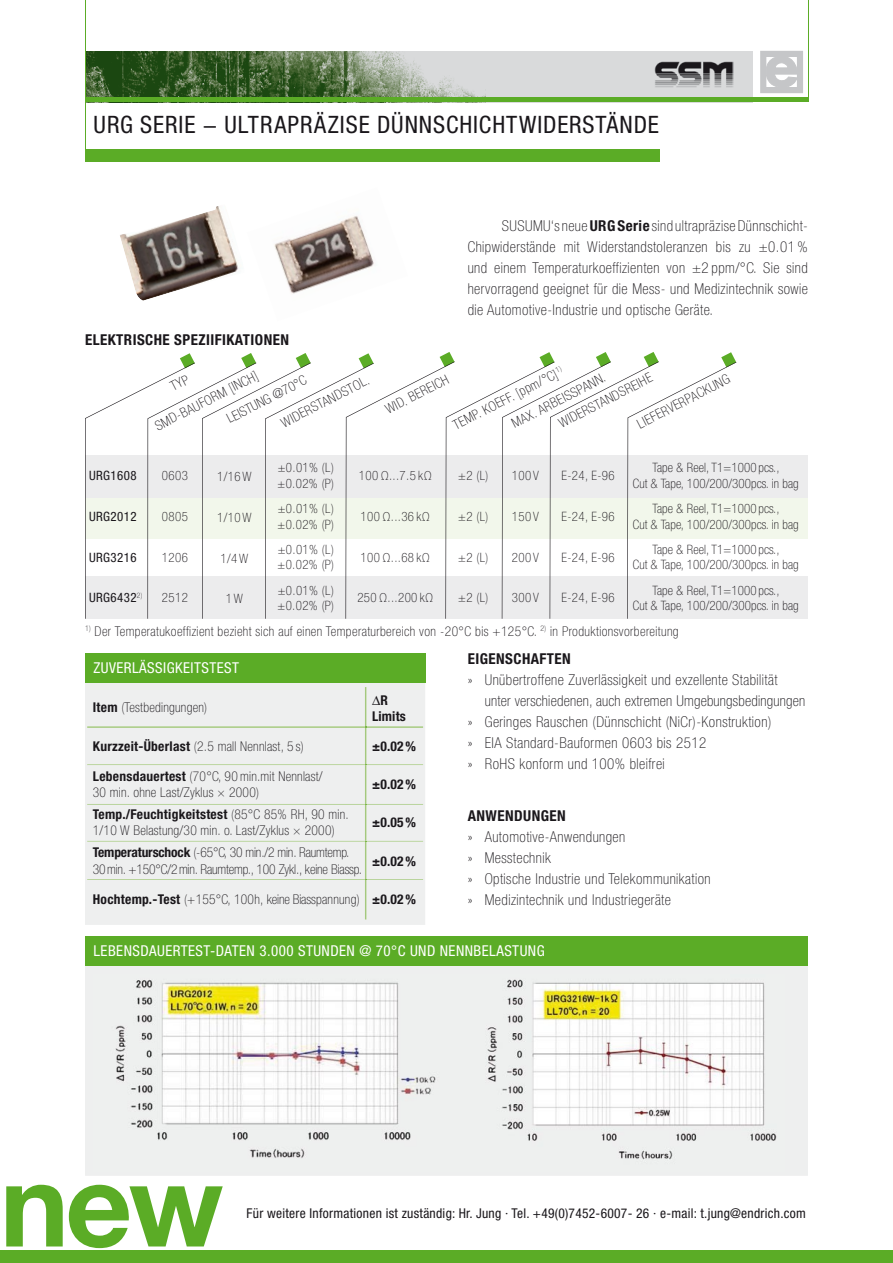
<style>
.page{position:relative;width:893px;height:1263px;background:#fff}
.page>*{position:absolute;margin:0;border:0;box-sizing:border-box;transform-origin:0 0}
.t1{font:700 116.25px "Helvetica Neue LT Std";color:#5bac26}
.t2{font:condensed 24px "Helvetica Neue LT Std";letter-spacing:.04em;color:#1a171b}
.t3{font:100 condensed 15px/21px "Helvetica Neue LT Std";letter-spacing:.03em;color:#1a171b;text-align:justify}
.t4{font:condensed 15px "Helvetica Neue LT Std";letter-spacing:.03em;color:#fff}
.t5{font:700 condensed 15px "Helvetica Neue LT Std";letter-spacing:.03em;color:#1a171b}
.t6{font:100 condensed 13.5px/16.2px "Helvetica Neue LT Std";letter-spacing:.02em;color:#1a171b}
.t7{font:100 condensed 13.5px/16.2px "Helvetica Neue LT Std";letter-spacing:-.01em;color:#1a171b}
.t8{font:condensed 13.5px "Helvetica Neue LT Std";letter-spacing:.02em;color:#1a171b}
.t9{font:700 condensed 13.5px/16.2px "Helvetica Neue LT Std";letter-spacing:.01em;color:#1a171b}
.t10{font:100 condensed 12.9px/15.5px "Helvetica Neue LT Std";letter-spacing:.01em;color:#1a171b}
.t11{font:condensed 12.9px "Helvetica Neue LT Std";letter-spacing:.03em;color:#1a171b}
.s1{font-weight:700}
</style>
<div class="page">
<div style="left:0;top:1250px;width:893px;height:13px;background:#5bac26"></div>
<div style="left:85px;top:576px;width:723px;height:43px;background:#ececed"></div>
<div style="left:85px;top:496px;width:723px;height:43px;background:#f2f7eb"></div>
<div style="left:85px;top:51px;width:668px;height:51px;background:#d9dadb"></div>
<img style="left:86px;top:51px;width:399px;height:47px">
<div style="left:760px;top:51px;width:43px;height:42px;border:6px solid #c5c6c8"></div>
<svg style="left:764px;top:55px;width:33px;height:36px"></svg>
<hr style="left:85px;top:98px;width:723px;height:4px;background:#5bac26">
<hr style="left:85px;top:0;width:1px;height:162px;background:#5bac26">
<hr style="left:808px;top:0;width:1px;height:102px;background:#5bac26">
<div style="left:85px;top:149px;width:574px;height:13px;background:#5bac26"></div>
<div style="left:85px;top:455px;width:723px;height:42px;background:#ececed"></div>
<img style="left:654px;top:61px;width:79px;height:27px">
<img style="left:274px;top:216px;width:100px;height:78px">
<img style="left:120px;top:206px;width:119px;height:95px">
<svg style="left:85px;top:352px;width:651px;height:267px"></svg>
<div style="left:85px;top:966px;width:723px;height:210px;background:#eeefef"></div>
<div style="left:85px;top:936px;width:723px;height:30px;background:#5bac26"></div>
<img style="left:94px;top:974px;width:690px;height:197px">
<div style="left:85px;top:683px;width:340px;height:242px;background:#eeefef"></div>
<div style="left:85px;top:653px;width:340px;height:30px;background:#5bac26"></div>
<hr style="left:366px;top:726px;width:57px;height:2px;background:#a4c87e">
<hr style="left:87px;top:726px;width:278px;height:2px;background:#a4c87e">
<hr style="left:366px;top:764px;width:57px;height:1px;background:#a4c87e">
<hr style="left:87px;top:764px;width:278px;height:1px;background:#a4c87e">
<hr style="left:366px;top:804px;width:57px;height:1px;background:#a4c87e">
<hr style="left:87px;top:804px;width:278px;height:1px;background:#a4c87e">
<hr style="left:366px;top:841px;width:57px;height:1px;background:#a4c87e">
<hr style="left:87px;top:841px;width:278px;height:1px;background:#a4c87e">
<hr style="left:366px;top:879px;width:57px;height:1px;background:#a4c87e">
<hr style="left:87px;top:879px;width:278px;height:1px;background:#a4c87e">
<hr style="left:365px;top:687px;width:1px;height:39px;background:#a4c87e">
<hr style="left:365px;top:728px;width:1px;height:36px;background:#a4c87e">
<hr style="left:365px;top:765px;width:1px;height:39px;background:#a4c87e">
<hr style="left:365px;top:805px;width:1px;height:36px;background:#a4c87e">
<hr style="left:365px;top:842px;width:1px;height:37px;background:#a4c87e">
<hr style="left:365px;top:880px;width:1px;height:39px;background:#a4c87e">
<h2 class="t2" style="left:94px;top:111px;width:567px">URG SERIE − ULTRAPRÄZISE DÜNNSCHICHTWIDERSTÄNDE</h2>
<p class="t5" style="left:85px;top:330px;width:205px">ELEKTRISCHE SPEZIIFIKATIONEN</p>
<p class="t3" style="left:468px;top:215px;width:342px;text-indent:34px">SUSUMU‘s neue <span class="s1">URG Serie</span> sind ultrapräzise Dünnschicht-Chipwiderstände mit Widerstandstoleranzen bis zu ±0.01 % und einem Temperaturkoeffizienten von ±2 ppm/°C. Sie sind hervorragend geeignet für die Mess- und Medizintechnik sowie die Automotive-Industrie und optische Geräte.</p>
<p class="t6" style="left:263px;top:385px;width:99px;line-height:28.5px;text-indent:-46px;rotate:-27deg">LEISTUNG @70°C<br>WIDERSTANDSTOL.</p>
<p class="t6" style="left:383px;top:403px;width:71px;rotate:-27deg">WID. BEREICH</p>
<p class="t6" style="left:450px;top:418px;width:123px;rotate:-27deg">TEMP. KOEFF. [ppm/°C]<sup>1)</sup></p>
<p class="t6" style="left:634px;top:417px;width:104px;rotate:-27deg">LIEFERVERPACKUNG</p>
<p class="t6" style="left:137px;top:389px;width:115px;line-height:28px;text-indent:32px;rotate:-27deg">TYP<br>SMD-BAUFORM [INCH]</p>
<p class="t6" style="left:545px;top:395px;width:105px;line-height:21.1px;text-indent:-42px;rotate:-27deg">MAX. ARBEISSPANN.<br>WIDERSTANDSREIHE</p>
<p class="t11" style="left:89px;top:468px;width:49px">URG1608</p>
<p class="t10" style="left:162px;top:468px;width:27px">0603</p>
<p class="t10" style="left:217px;top:469px;width:36px">1/16 W</p>
<p class="t10" style="left:278px;top:460px;width:58px">±0.01% (L) ±0.02% (P)</p>
<p class="t10" style="left:359px;top:468px;width:74px">100 Ω...7.5 kΩ</p>
<p class="t10" style="left:458px;top:468px;width:32px">±2 (L)</p>
<p class="t10" style="left:512px;top:468px;width:29px">100 V</p>
<p class="t10" style="left:562px;top:468px;width:55px">E-24, E-96</p>
<p class="t10" style="left:633px;top:460px;width:167px;text-align:center">Tape &amp; Reel, T1=1000 pcs.,<br>Cut &amp; Tape, 100/200/300pcs. in bag</p>
<p class="t11" style="left:89px;top:509px;width:49px">URG2012</p>
<p class="t10" style="left:162px;top:508px;width:27px">0805</p>
<p class="t10" style="left:217px;top:510px;width:36px">1/10 W</p>
<p class="t10" style="left:278px;top:501px;width:58px">±0.01% (L) ±0.02% (P)</p>
<p class="t10" style="left:361px;top:508px;width:71px">100 Ω...36 kΩ</p>
<p class="t10" style="left:458px;top:508px;width:32px">±2 (L)</p>
<p class="t10" style="left:512px;top:508px;width:29px">150 V</p>
<p class="t10" style="left:562px;top:508px;width:55px">E-24, E-96</p>
<p class="t10" style="left:633px;top:501px;width:167px;text-align:center">Tape &amp; Reel, T1=1000 pcs.,<br>Cut &amp; Tape, 100/200/300pcs. in bag</p>
<p class="t11" style="left:89px;top:549px;width:49px">URG3216</p>
<p class="t10" style="left:162px;top:549px;width:27px">1206</p>
<p class="t10" style="left:220px;top:550px;width:29px">1/4 W</p>
<p class="t10" style="left:278px;top:541px;width:58px">±0.01% (L) ±0.02% (P)</p>
<p class="t10" style="left:361px;top:549px;width:71px">100 Ω...68 kΩ</p>
<p class="t10" style="left:458px;top:549px;width:32px">±2 (L)</p>
<p class="t10" style="left:512px;top:549px;width:29px">200 V</p>
<p class="t10" style="left:562px;top:549px;width:55px">E-24, E-96</p>
<p class="t10" style="left:633px;top:541px;width:167px;text-align:center">Tape &amp; Reel, T1=1000 pcs.,<br>Cut &amp; Tape, 100/200/300pcs. in bag</p>
<p class="t11" style="left:89px;top:590px;width:55px">URG6432<sup>2)</sup></p>
<p class="t10" style="left:162px;top:590px;width:27px">2512</p>
<p class="t10" style="left:226px;top:591px;width:19px">1 W</p>
<p class="t10" style="left:278px;top:582px;width:58px">±0.01% (L) ±0.02% (P)</p>
<p class="t10" style="left:357px;top:590px;width:77px">250 Ω...200 kΩ</p>
<p class="t10" style="left:458px;top:590px;width:32px">±2 (L)</p>
<p class="t10" style="left:512px;top:590px;width:29px">300 V</p>
<p class="t10" style="left:562px;top:590px;width:55px">E-24, E-96</p>
<p class="t10" style="left:633px;top:582px;width:167px;text-align:center">Tape &amp; Reel, T1=1000 pcs.,<br>Cut &amp; Tape, 100/200/300pcs. in bag</p>
<p class="t6" style="left:85px;top:623px;width:595px"><sup>1)</sup> Der Temperatukoeffizient bezieht sich auf einen Temperaturbereich von -20°C bis +125°C. <sup>2)</sup> in Produktionsvorbereitung</p>
<p class="t4" style="left:94px;top:659px;width:147px">ZUVERLÄSSIGKEITSTEST</p>
<p class="t6" style="left:93px;top:699px;width:116px"><span class="s1">Item</span> (Testbedingungen)</p>
<p class="t9" style="left:372px;top:692px;width:35px">∆R<br>Limits</p>
<p class="t6" style="left:93px;top:738px;width:213px"><span class="s1">Kurzzeit-Überlast</span> (2.5 mall Nennlast, 5 s)</p>
<p class="t9" style="left:372px;top:738px;width:45px">±0.02 %</p>
<p class="t6" style="left:93px;top:768px;width:231px"><span class="s1">Lebensdauertest</span> (70°C, 90 min.mit Nennlast/<br>30 min. ohne Last/Zyklus × 2000)</p>
<p class="t9" style="left:372px;top:776px;width:45px">±0.02 %</p>
<p class="t6" style="left:93px;top:806px;width:257px"><span class="s1">Temp./Feuchtigkeitstest</span> (85°C 85% RH, 90 min.<br>1/10 W Belastung/30 min. o. Last/Zyklus × 2000)</p>
<p class="t9" style="left:372px;top:814px;width:45px">±0.05 %</p>
<p class="t7" style="left:93px;top:844px;width:271px"><span class="s1">Temperaturschock</span> (-65°C, 30 min./2 min. Raumtemp.<br>30 min. +150°C/2 min. Raumtemp., 100 Zykl., keine Biassp.</p>
<p class="t9" style="left:372px;top:852px;width:45px">±0.02 %</p>
<p class="t6" style="left:93px;top:891px;width:325px"><span class="s1">Hochtemp.-Test</span> (+155°C, 100h, keine Biasspannung) <span class="s1">±0.02 %</span></p>
<p class="t5" style="left:468px;top:650px;width:105px">EIGENSCHAFTEN</p>
<p class="t3" style="left:468px;top:669px;width:311px">» Unübertroffene Zuverlässigkeit und exzellente Stabilität</p>
<p class="t3" style="left:485px;top:690px;width:322px">unter verschiedenen, auch extremen Umgebungsbedingungen</p>
<p class="t3" style="left:468px;top:711px;width:305px">» Geringes Rauschen (Dünnschicht (NiCr)-Konstruktion)</p>
<p class="t3" style="left:468px;top:732px;width:240px">» EIA Standard-Bauformen 0603 bis 2512</p>
<p class="t3" style="left:468px;top:753px;width:199px">» RoHS konform und 100% bleifrei</p>
<p class="t5" style="left:468px;top:807px;width:100px">ANWENDUNGEN</p>
<p class="t3" style="left:468px;top:826px;width:244px;text-align:left">» Automotive-Anwendungen<br>» Messtechnik<br>» Optische Industrie und Telekommunikation » Medizintechnik und Industriegeräte</p>
<p class="t4" style="left:94px;top:941px;width:453px">LEBENSDAUERTEST-DATEN 3.000 STUNDEN @ 70°C UND NENNBELASTUNG</p>
<h1 class="t1" style="left:0;top:1133px;width:225px">new</h1>
<p class="t8" style="left:247px;top:1206px;width:561px">Für weitere Informationen ist zuständig: Hr. Jung · Tel. +49(0)7452-6007- 26 · e-mail: t.jung@endrich.com</p>
</div>
